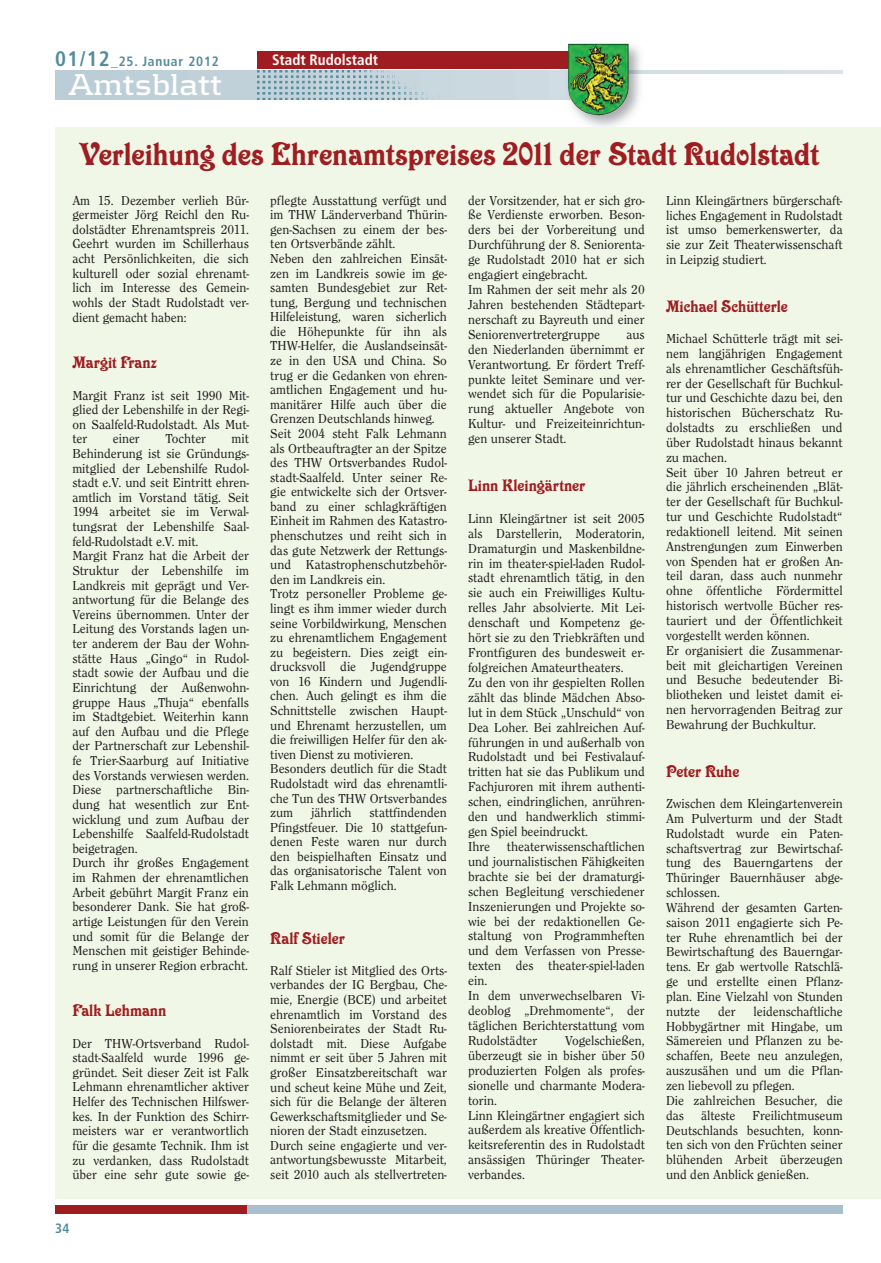
<style>
.page{position:relative;width:881px;height:1263px;background:#fff}
.page>*{position:absolute;margin:0;border:0;box-sizing:border-box;transform-origin:0 0}
.t1{font:34.5px "Victorian Plain";color:#9f1d20}
.t2{font:700 31.5px "Kontrapunkt";color:#fff}
.t3{font:18px "Victorian Plain";color:#9f1d20}
.t4{font:700 condensed 15px "Frutiger";color:#fff}
.t5{font:13.5px/14.5px "Clearface Itc T";color:#231f20}
.t6{font:700 condensed 13.5px "Frutiger";letter-spacing:.06em;color:#548c9e}
.s1{font-size:21px}
</style>
<div class="page">
<div style="left:236px;top:1205px;width:606px;height:9px;background:#a8c0cb"></div>
<div style="left:55px;top:1205px;width:192px;height:9px;background:#9f1d20"></div>
<svg style="left:55px;top:70px;width:787px;height:30px;background:#c3d3db"></svg>
<img style="left:257px;top:70px;width:202px;height:30px">
<div style="left:257px;top:51px;width:346px;height:17px;background:#9f1d20"></div>
<div style="left:618px;top:74px;width:224px;height:28px;background:#fff"></div>
<img style="left:548px;top:102px;width:111px;height:26px">
<img style="left:548px;top:43px;width:111px;height:31px">
<img style="left:548px;top:74px;width:19px;height:26px">
<img style="left:548px;top:51px;width:19px;height:17px">
<img style="left:628px;top:74px;width:12px;height:28px">
<img style="left:567px;top:44px;width:61px;height:71px">
<div style="left:55px;top:128px;width:825px;height:1071px;background:#f1f7e7"></div>
<p class="t6" style="left:55px;top:56px;width:165px"><span class="s1">01/12</span>_25. Januar 2012</p>
<p class="t4" style="left:272px;top:53px;width:107px">Stadt Rudolstadt</p>
<h2 class="t2" style="left:69px;top:74px;width:155px">Amtsblatt</h2>
<h1 class="t1" style="left:79px;top:142px;width:741px">Verleihung des Ehrenamtspreises 2011 der Stadt Rudolstadt</h1>
<p class="t5" style="left:72px;top:193px;width:178px;text-align:justify">Am 15. Dezember verlieh Bür&shy;germeister Jörg Reichl den Ru&shy;dolstädter Ehrenamtspreis 2011.<br>Geehrt wurden im Schillerhaus acht Persönlichkeiten, die sich kulturell oder sozial ehrenamt&shy;lich im Interesse des Gemein&shy;wohls der Stadt Rudolstadt ver&shy;dient gemacht haben:</p>
<h3 class="t3" style="left:72px;top:357px;width:86px">Margit Franz</h3>
<p class="t5" style="left:72px;top:388px;width:178px;text-align:justify">Margit Franz ist seit 1990 Mit&shy;glied der Lebenshilfe in der Regi&shy;on Saalfeld-Rudolstadt. Als Mut&shy;ter</p>
<p class="t5" style="left:468px;top:192px;width:178px">der Vorsitzender, hat er sich gro&shy;ße Verdienste erworben. Beson&shy;ders bei der Vorbereitung und<br>Durchführung der 8. Seniorenta&shy;ge Rudolstadt 2010 hat er sich engagiert eingebracht.<br>Im Rahmen der seit mehr als 20<br>Jahren bestehenden Städtepart&shy;nerschaft zu Bayreuth und einer<br>Seniorenvertretergruppe</p>
<p class="t5" style="left:270px;top:193px;width:178px">pflegte Ausstattung verfügt und im THW Länderverband Thürin&shy;gen-Sachsen zu einem der bes&shy;ten Ortsverbände zählt.<br>Neben den zahlreichen Einsät&shy;zen im Landkreis sowie im ge&shy;samten Bundesgebiet zur Ret&shy;tung, Bergung und technischen<br>Hilfeleistung, waren sicherlich die Höhepunkte für ihn als<br>THW-Helfer, die Auslandseinsät&shy;ze in den USA und China. So trug er die Gedanken von ehren&shy;amtlichen Engagement und hu&shy;manitärer Hilfe auch über die<br>Grenzen Deutschlands hinweg.<br>Seit 2004 steht Falk Lehmann als Ortbeauftragter an der Spitze des THW Ortsverbandes Rudol&shy;stadt-Saalfeld. Unter seiner Re&shy;gie entwickelte sich der Ortsver&shy;band zu einer schlagkräftigen<br>Einheit im Rahmen des Katastro&shy;phenschutzes und reiht sich in das gute Netzwerk der Rettungs&shy;und Katastrophenschutzbehör&shy;den im Landkreis ein.<br>Trotz personeller Probleme ge&shy;lingt es ihm immer wieder durch seine Vorbildwirkung, Menschen zu ehrenamtlichem Engagement zu begeistern. Dies zeigt ein&shy;drucksvoll die Jugendgruppe von 16 Kindern und Jugendli&shy;chen. Auch gelingt es ihm die<br>Schnittstelle zwischen Haupt&shy;und Ehrenamt herzustellen, um die freiwilligen Helfer für den ak&shy;tiven Dienst zu motivieren.<br>Besonders deutlich für die Stadt<br>Rudolstadt wird das ehrenamtli&shy;che Tun des THW Ortsverbandes zum</p>
<p class="t5" style="left:665px;top:193px;width:178px;text-align:justify">Linn Kleingärtners bürgerschaft&shy;liches Engagement in Rudolstadt ist umso bemerkenswerter, da sie zur Zeit Theaterwissenschaft in Leipzig studiert.</p>
<h3 class="t3" style="left:665px;top:300px;width:123px">Michael Schütterle</h3>
<p class="t5" style="left:665px;top:331px;width:178px">Michael Schütterle trägt mit sei&shy;nem langjährigen Engagement als ehrenamtlicher Geschäftsfüh&shy;rer der Gesellschaft für Buchkul&shy;tur und Geschichte dazu bei, den historischen Bücherschatz Ru&shy;dolstadts zu erschließen und über Rudolstadt hinaus bekannt zu machen.<br>Seit über 10 Jahren betreut er die jährlich erscheinenden „Blät&shy;ter der Gesellschaft für Buchkul&shy;tur und Geschichte Rudolstadt“ redaktionell leitend. Mit seinen<br>Anstrengungen zum Einwerben von Spenden hat er großen An&shy;teil daran, dass auch nunmehr ohne öffentliche Fördermittel historisch wertvolle Bücher res&shy;tauriert und der Öffentlichkeit vorgestellt werden können.<br>Er organisiert die Zusammenar&shy;beit mit gleichartigen Vereinen und Besuche bedeutender Bi&shy;bliotheken und leistet damit ei&shy;nen hervorragenden Beitrag zur<br>Bewahrung der Buchkultur.</p>
<h3 class="t3" style="left:665px;top:765px;width:75px">Peter Ruhe</h3>
<p class="t5" style="left:665px;top:796px;width:178px">Zwischen dem Kleingartenverein<br>Am Pulverturm und der Stadt<br>Rudolstadt wurde ein Paten&shy;schaftsvertrag zur Bewirtschaf&shy;tung des Bauerngartens der<br>Thüringer Bauernhäuser abge&shy;schlossen.<br>Während der gesamten Garten&shy;saison 2011 engagierte sich Pe&shy;ter Ruhe ehrenamtlich bei der<br>Bewirtschaftung des Bauerngar&shy;tens. Er gab wertvolle Ratschlä&shy;ge und erstellte einen Pflanz&shy;plan. Eine Vielzahl von Stunden nutzte</p>
<p class="t5" style="left:468px;top:327px;width:178px;text-align:justify;text-indent:158px">aus den Niederlanden übernimmt er Verantwortung. Er fördert Treff&shy;punkte leitet Seminare und ver&shy;wendet sich für die Popularisie&shy;rung aktueller Angebote von Kultur- und Freizeiteinrichtun&shy;gen unserer Stadt.</p>
<h3 class="t3" style="left:468px;top:479px;width:119px">Linn Kleingärtner</h3>
<p class="t5" style="left:468px;top:511px;width:178px">Linn Kleingärtner ist seit 2005 als Darstellerin, Moderatorin,<br>Dramaturgin und Maskenbildne&shy;rin im theater-spiel-laden Rudol&shy;stadt ehrenamtlich tätig, in den sie auch ein Freiwilliges Kultu&shy;relles Jahr absolvierte. Mit Lei&shy;denschaft und Kompetenz ge&shy;hört sie zu den Triebkräften und<br>Frontfiguren des bundesweit er&shy;folgreichen Amateurtheaters.<br>Zu den von ihr gespielten Rollen zählt das blinde Mädchen Abso&shy;lut in dem Stück „Unschuld“ von<br>Dea Loher. Bei zahlreichen Auf&shy;führungen in und außerhalb von<br>Rudolstadt und bei Festivalauf&shy;tritten hat sie das Publikum und<br>Fachjuroren mit ihrem authenti&shy;schen, eindringlichen, anrühren&shy;den und handwerklich stimmi&shy;gen Spiel beeindruckt.<br>Ihre theaterwissenschaftlichen und journalistischen Fähigkeiten brachte sie bei der dramaturgi&shy;schen Begleitung verschiedener<br>Inszenierungen und Projekte so&shy;wie bei der redaktionellen Ge&shy;staltung von Programmheften und dem Verfassen von Presse&shy;texten des theater-spiel-laden ein.<br>In dem unverwechselbaren Vi&shy;deoblog „Drehmomente“, der täglichen Berichterstattung vom<br>Rudolstädter</p>
<p class="t5" style="left:113px;top:431px;width:29px">einer</p>
<p class="t5" style="left:165px;top:431px;width:42px">Tochter</p>
<p class="t5" style="left:72px;top:431px;width:178px;text-indent:159px">mit<br>Behinderung ist sie Gründungs&shy;mitglied der Lebenshilfe Rudol&shy;stadt e.V. und seit Eintritt ehren&shy;amtlich im Vorstand tätig. Seit<br>1994 arbeitet sie im Verwal&shy;tungsrat der Lebenshilfe Saal&shy;feld-Rudolstadt e.V. mit.<br>Margit Franz hat die Arbeit der<br>Struktur der Lebenshilfe im<br>Landkreis mit geprägt und Ver&shy;antwortung für die Belange des<br>Vereins übernommen. Unter der<br>Leitung des Vorstands lagen un&shy;ter anderem der Bau der Wohn&shy;stätte Haus „Gingo“ in Rudol&shy;stadt sowie der Aufbau und die<br>Einrichtung der Außenwohn&shy;gruppe Haus „Thuja“ ebenfalls im Stadtgebiet. Weiterhin kann auf den Aufbau und die Pflege der Partnerschaft zur Lebenshil&shy;fe Trier-Saarburg auf Initiative des Vorstands verwiesen werden.<br>Diese partnerschaftliche Bin&shy;dung hat wesentlich zur Ent&shy;wicklung und zum Aufbau der<br>Lebenshilfe Saalfeld-Rudolstadt beigetragen.<br>Durch ihr großes Engagement im Rahmen der ehrenamtlichen<br>Arbeit gebührt Margit Franz ein besonderer Dank. Sie hat groß&shy;artige Leistungen für den Verein und somit für die Belange der<br>Menschen mit geistiger Behinde&shy;rung in unserer Region erbracht.</p>
<h3 class="t3" style="left:72px;top:1005px;width:95px">Falk Lehmann</h3>
<p class="t5" style="left:72px;top:1035px;width:178px;text-align:justify">Der THW-Ortsverband Rudol&shy;stadt-Saalfeld wurde 1996 ge&shy;gründet. Seit dieser Zeit ist Falk Lehmann ehrenamtlicher aktiver Helfer des Technischen Hilfswer&shy;kes. In der Funktion des Schirr&shy;meisters war er verantwortlich für die gesamte Technik. Ihm ist zu verdanken, dass Rudolstadt über eine sehr gute sowie ge-</p>
<p class="t5" style="left:311px;top:805px;width:42px">jährlich</p>
<p class="t5" style="left:270px;top:805px;width:178px;text-align:justify;text-indent:99px">stattfindenden Pfingstfeuer. Die 10 stattgefun&shy;denen Feste waren nur durch den beispielhaften Einsatz und das organisatorische Talent von Falk Lehmann möglich.</p>
<h3 class="t3" style="left:270px;top:932px;width:76px">Ralf Stieler</h3>
<p class="t5" style="left:270px;top:963px;width:178px">Ralf Stieler ist Mitglied des Orts&shy;verbandes der IG Bergbau, Che&shy;mie, Energie (BCE) und arbeitet ehrenamtlich im Vorstand des<br>Seniorenbeirates der Stadt Ru&shy;dolstadt mit. Diese Aufgabe nimmt er seit über 5 Jahren mit großer Einsatzbereitschaft war und scheut keine Mühe und Zeit, sich für die Belange der älteren<br>Gewerkschaftsmitglieder und Se&shy;nioren der Stadt einzusetzen.<br>Durch seine engagierte und ver&shy;antwortungsbewusste Mitarbeit, seit 2010 auch als stellvertreten-</p>
<p class="t5" style="left:665px;top:1004px;width:178px;text-indent:87px">leidenschaftliche<br>Hobbygärtner mit Hingabe, um<br>Sämereien und Pflanzen zu be&shy;schaffen, Beete neu anzulegen, auszusähen und um die Pflan&shy;zen liebevoll zu pflegen.<br>Die zahlreichen Besucher, die das</p>
<p class="t5" style="left:717px;top:1004px;width:19px">der</p>
<p class="t5" style="left:468px;top:1033px;width:178px;text-indent:97px">Vogelschießen, überzeugt sie in bisher über 50 produzierten Folgen als profes&shy;sionelle und charmante Modera&shy;torin.<br>Linn Kleingärtner engagiert sich außerdem als kreative Öffentlich&shy;keitsreferentin des in Rudolstadt ansässigen Thüringer Theater&shy;verbandes.</p>
<p class="t5" style="left:665px;top:1107px;width:178px;text-align:justify;text-indent:86px">Freilichtmuseum Deutschlands besuchten, konn&shy;ten sich von den Früchten seiner blühenden Arbeit überzeugen und den Anblick genießen.</p>
<p class="t5" style="left:700px;top:1108px;width:36px">älteste</p>
<p class="t6" style="left:55px;top:1222px;width:16px">34</p>
</div>
